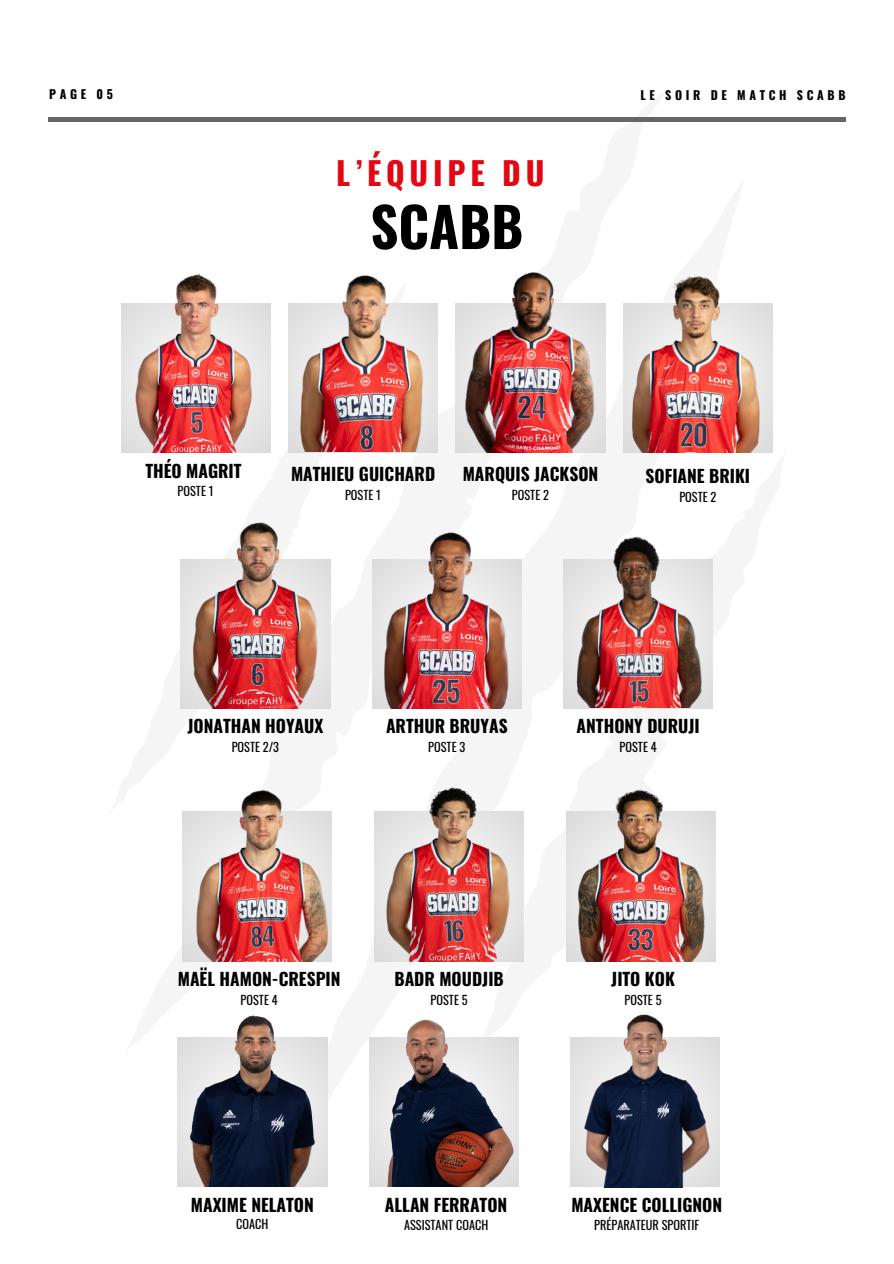
<style>
.page{position:relative;width:894px;height:1264px;background:#fff}
.page>*{position:absolute;margin:0;border:0;box-sizing:border-box;transform-origin:0 0}
.t1{font:700 54.45px "Oswald";color:#000}
.t2{font:700 31.8px "Oswald";letter-spacing:.15em;color:#e30613}
.t3{font:700 17.4px "Oswald";color:#000}
.t4{font:12.3px "Oswald";color:#000}
.t5{font:700 12.15px "Oswald";letter-spacing:.3em;color:#000}
</style>
<div class="page">
<img style="left:108px;top:117px;width:677px;height:1057px">
<hr style="left:48px;top:118px;width:796px;height:3px;background:#666">
<img style="left:623px;top:270px;width:149px;height:182px">
<img style="left:121px;top:263px;width:150px;height:189px">
<img style="left:456px;top:257px;width:149px;height:196px">
<img style="left:288px;top:274px;width:150px;height:178px">
<img style="left:372px;top:517px;width:150px;height:191px">
<img style="left:563px;top:520px;width:150px;height:188px">
<img style="left:181px;top:513px;width:148px;height:195px">
<img style="left:184px;top:753px;width:150px;height:208px">
<div style="left:566px;top:812px;width:149px;height:149px;background:#e3e3e3"></div>
<img style="left:570px;top:772px;width:145px;height:189px">
<img style="left:374px;top:779px;width:150px;height:182px">
<div style="left:178px;top:1037px;width:149px;height:149px;background:#e4e4e4"></div>
<img style="left:189px;top:1012px;width:127px;height:174px">
<img style="left:369px;top:1017px;width:150px;height:169px">
<img style="left:570px;top:1006px;width:149px;height:181px">
<p class="t5" style="left:49px;top:85px;width:65px">PAGE 05</p>
<p class="t5" style="left:640px;top:85px;width:206px">LE SOIR DE MATCH SCABB</p>
<p class="t2" style="left:336px;top:148px;width:209px">L’ÉQUIPE DU</p>
<p class="t1" style="left:370px;top:184px;width:154px">SCABB</p>
<p class="t3" style="left:145px;top:457px;width:98px">THÉO MAGRIT</p>
<p class="t4" style="left:178px;top:481px;width:38px">POSTE 1</p>
<p class="t3" style="left:291px;top:460px;width:146px">MATHIEU GUICHARD</p>
<p class="t4" style="left:345px;top:485px;width:38px">POSTE 1</p>
<p class="t3" style="left:462px;top:460px;width:137px">MARQUIS JACKSON</p>
<p class="t4" style="left:512px;top:485px;width:39px">POSTE 2</p>
<h3 class="t3" style="left:645px;top:462px;width:106px">SOFIANE BRIKI</h3>
<h3 class="t4" style="left:679px;top:487px;width:39px">POSTE 2</h3>
<p class="t3" style="left:187px;top:712px;width:137px">JONATHAN HOYAUX</p>
<p class="t4" style="left:232px;top:737px;width:49px">POSTE 2/3</p>
<h3 class="t3" style="left:386px;top:712px;width:123px">ARTHUR BRUYAS</h3>
<h3 class="t4" style="left:428px;top:737px;width:39px">POSTE 3</h3>
<h3 class="t3" style="left:576px;top:712px;width:125px">ANTHONY DURUJI</h3>
<h3 class="t4" style="left:619px;top:737px;width:39px">POSTE 4</h3>
<p class="t3" style="left:178px;top:965px;width:164px">MAËL HAMON-CRESPIN</p>
<p class="t4" style="left:240px;top:990px;width:39px">POSTE 4</p>
<p class="t3" style="left:394px;top:965px;width:111px">BADR MOUDJIB</p>
<p class="t4" style="left:430px;top:990px;width:39px">POSTE 5</p>
<h3 class="t3" style="left:611px;top:965px;width:65px">JITO KOK</h3>
<h3 class="t4" style="left:624px;top:990px;width:39px">POSTE 5</h3>
<h3 class="t3" style="left:191px;top:1191px;width:124px">MAXIME NELATON</h3>
<h3 class="t4" style="left:236px;top:1213px;width:34px">COACH</h3>
<h3 class="t3" style="left:385px;top:1190px;width:124px">ALLAN FERRATON</h3>
<p class="t4" style="left:404px;top:1215px;width:86px">ASSISTANT COACH</p>
<p class="t3" style="left:571px;top:1190px;width:152px">MAXENCE COLLIGNON</p>
<h3 class="t4" style="left:594px;top:1215px;width:107px">PRÉPARATEUR SPORTIF</h3>
</div>
